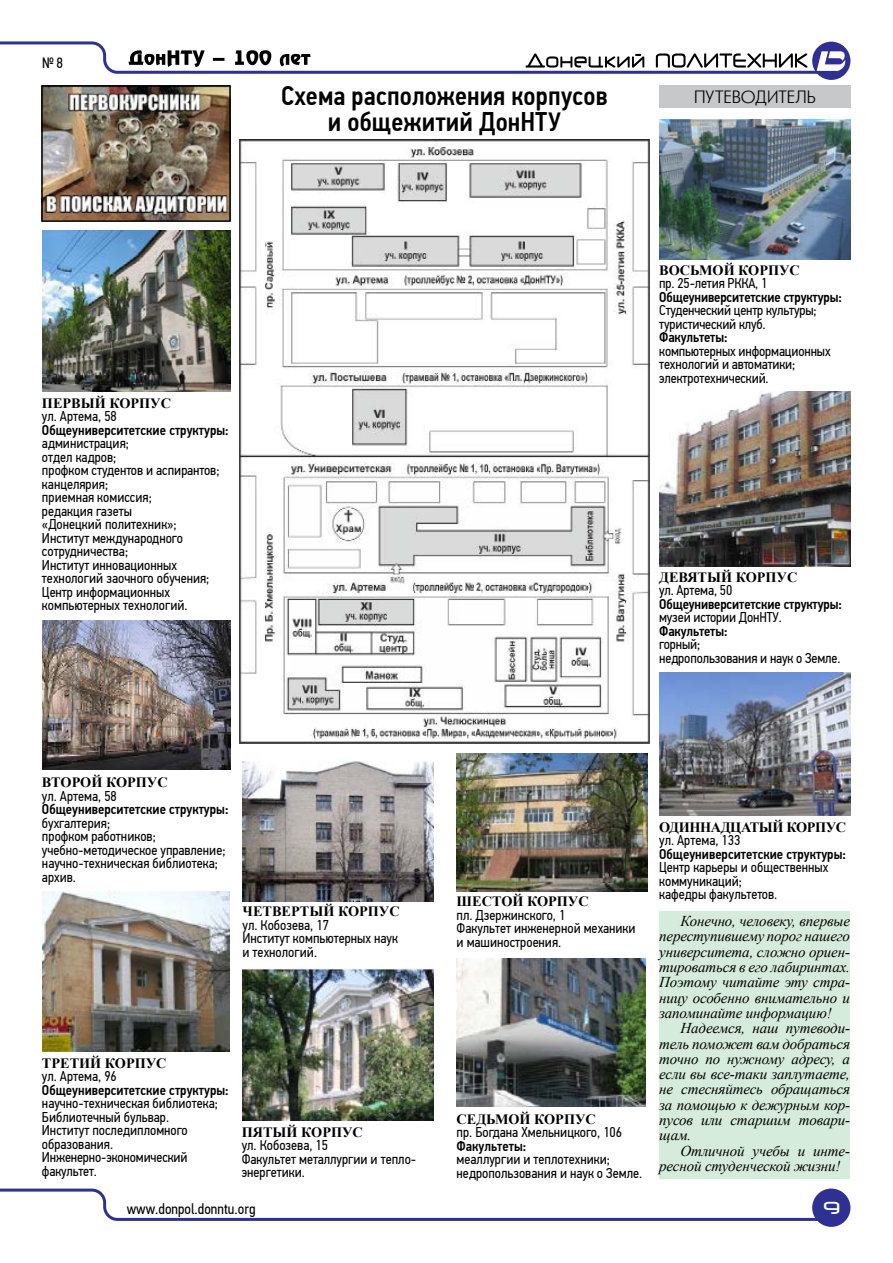
<style>
.page{position:relative;width:893px;height:1263px;background:#fff}
.page>*{position:absolute;margin:0;border:0;box-sizing:border-box;transform-origin:0 0}
.t1{font:500 27px/25.5px "PF Din Text Cond Pro";letter-spacing:.005em;color:#000;text-align:center}
.t2{font:300 19.5px "Futura";letter-spacing:.015em;color:#000}
.t3{font:500 19.5px "Neuropol";color:#fff}
.t4{font:italic 15px/15.3px "Times New Roman";letter-spacing:-.01em;color:#000;text-align:justify}
.t5{font:15px "PF Din Text Cond Pro";color:#000}
.t6{font:14.25px/13.5px "PF Din Text Cond Pro";color:#000}
.t7{font:500 14.25px "PF Din Text Cond Pro";color:#000}
.t8{font:700 14.25px "Times New Roman";color:#000}
.t9{font:700 14.25px "Times New Roman";letter-spacing:-.025em;color:#000}
</style>
<div class="page">
<div style="left:812px;top:42px;width:38px;height:38px;background:#2e3092;border-radius:50%"></div>
<div style="left:812px;top:1188px;width:38px;height:39px;background:#2e3092;border-radius:50%"></div>
<svg style="left:0;top:1188px;width:842px;height:33px"></svg>
<svg style="left:0;top:41px;width:845px;height:33px"></svg>
<div style="left:659px;top:911px;width:191px;height:268px;background:#d5ebdb"></div>
<img style="left:240px;top:139px;width:409px;height:605px">
<img style="left:42px;top:621px;width:189px;height:149px">
<img style="left:42px;top:891px;width:187px;height:161px">
<img style="left:242px;top:761px;width:192px;height:140px">
<img style="left:242px;top:968px;width:192px;height:152px">
<img style="left:457px;top:754px;width:191px;height:137px">
<img style="left:457px;top:958px;width:188px;height:148px">
<img style="left:659px;top:119px;width:191px;height:140px">
<img style="left:659px;top:391px;width:191px;height:175px">
<img style="left:659px;top:673px;width:191px;height:143px">
<img style="left:42px;top:231px;width:189px;height:161px">
<img style="left:44px;top:88px;width:184px;height:131px">
<div style="left:41px;top:85px;width:190px;height:137px;border:2px solid #000"></div>
<div style="left:302px;top:400px;width:38px;height:41px;background:#fff"></div>
<div style="left:660px;top:85px;width:191px;height:23px;background:#c7c8ca"></div>
<p class="t5" style="left:42px;top:54px;width:22px">№ 8</p>
<h1 class="t1" style="left:281px;top:84px;width:328px">Схема расположения корпусов и общежитий ДонНТУ</h1>
<h2 class="t2" style="left:694px;top:86px;width:123px">ПУТЕВОДИТЕЛЬ</h2>
<p class="t8" style="left:42px;top:393px;width:131px">ПЕРВЫЙ КОРПУС</p>
<p class="t6" style="left:42px;top:410px;width:76px">ул. Артема, 58</p>
<p class="t7" style="left:42px;top:421px;width:188px">Общеуниверситетские структуры:</p>
<p class="t6" style="left:42px;top:437px;width:179px">администрация;<br>отдел кадров;<br>профком студентов и аспирантов; канцелярия;<br>приемная комиссия;<br>редакция газеты<br>«Донецкий политехник»;<br>Институт международного сотрудничества;<br>Институт инновационных технологий заочного обучения;<br>Центр информационных компьютерных технологий.</p>
<p class="t8" style="left:659px;top:260px;width:142px">ВОСЬМОЙ КОРПУС</p>
<p class="t6" style="left:659px;top:277px;width:110px">пр. 25-летия РККА, 1</p>
<p class="t7" style="left:659px;top:288px;width:184px">Общеуниверситетские структуры:</p>
<p class="t6" style="left:659px;top:304px;width:159px">Студенческий центр культуры; туристический клуб.</p>
<p class="t7" style="left:659px;top:329px;width:70px">Факультеты:</p>
<p class="t6" style="left:659px;top:344px;width:173px">компьютерных информационных технологий и автоматики; электротехнический.</p>
<p class="t8" style="left:659px;top:567px;width:140px">ДЕВЯТЫЙ КОРПУС</p>
<p class="t6" style="left:659px;top:584px;width:75px">ул. Артема, 50</p>
<p class="t7" style="left:659px;top:595px;width:184px">Общеуниверситетские структуры:</p>
<p class="t6" style="left:659px;top:611px;width:124px">музей истории ДонНТУ.</p>
<p class="t7" style="left:659px;top:622px;width:70px">Факультеты:</p>
<p class="t6" style="left:659px;top:638px;width:183px">горный;<br>недропользования и наук о Земле.</p>
<p class="t8" style="left:42px;top:772px;width:127px">ВТОРОЙ КОРПУС</p>
<p class="t6" style="left:42px;top:789px;width:76px">ул. Артема, 58</p>
<p class="t7" style="left:42px;top:801px;width:188px">Общеуниверситетские структуры:</p>
<p class="t6" style="left:42px;top:816px;width:185px">бухгалтерия;<br>профком работников; учебно-методическое управление; научно-техническая библиотека; архив.</p>
<p class="t8" style="left:243px;top:901px;width:159px">ЧЕТВЕРТЫЙ КОРПУС</p>
<p class="t6" style="left:243px;top:918px;width:157px">ул. Кобозева, 17<br>Институт компьютерных наук и технологий.</p>
<p class="t8" style="left:42px;top:1052px;width:126px">ТРЕТИЙ КОРПУС</p>
<p class="t6" style="left:42px;top:1069px;width:76px">ул. Артема, 96</p>
<p class="t7" style="left:42px;top:1081px;width:188px">Общеуниверситетские структуры:</p>
<p class="t6" style="left:42px;top:1096px;width:177px">научно-техническая библиотека;<br>Библиотечный бульвар.<br>Институт последипломного образования.<br>Инженерно-экономический факультет.</p>
<p class="t8" style="left:242px;top:1122px;width:123px">ПЯТЫЙ КОРПУС</p>
<p class="t6" style="left:242px;top:1138px;width:176px">ул. Кобозева, 15<br>Факультет металлургии и тепло&shy;энергетики.</p>
<p class="t8" style="left:457px;top:891px;width:134px">ШЕСТОЙ КОРПУС</p>
<p class="t6" style="left:457px;top:908px;width:180px">пл. Дзержинского, 1<br>Факультет инженерной механики и машиностроения.</p>
<p class="t8" style="left:457px;top:1108px;width:141px">СЕДЬМОЙ КОРПУС</p>
<p class="t6" style="left:457px;top:1125px;width:167px">пр. Богдана Хмельницкого, 106</p>
<p class="t7" style="left:457px;top:1137px;width:71px">Факультеты:</p>
<p class="t6" style="left:457px;top:1152px;width:187px">меаллургии и теплотехники; недропользования и наук о Земле.</p>
<p class="t9" style="left:659px;top:817px;width:188px">ОДИННАДЦАТЫЙ КОРПУС</p>
<p class="t6" style="left:659px;top:834px;width:83px">ул. Артема, 133</p>
<p class="t7" style="left:659px;top:845px;width:188px">Общеуниверситетские структуры:</p>
<p class="t6" style="left:659px;top:861px;width:171px">Центр карьеры и общественных коммуникаций;<br>кафедры факультетов.</p>
<p class="t4" style="left:659px;top:913px;width:192px;text-indent:21px">Конечно, человеку, впервые переступившему порог нашего университета, сложно ориен&shy;тироваться в его лабиринтах.<br>Поэтому читайте эту стра&shy;ницу особенно внимательно и запоминайте информацию!</p>
<p class="t4" style="left:659px;top:1020px;width:192px;text-indent:21px">Надеемся, наш путеводи&shy;тель поможет вам добраться точно по нужному адресу, а если вы все-таки заплутаете, не стесняйтесь обращаться за помощью к дежурным кор&shy;пусов или старшим товари&shy;щам.</p>
<p class="t4" style="left:659px;top:1142px;width:192px;text-indent:21px">Отличной учебы и инте&shy;ресной студенческой жизни!</p>
<p class="t5" style="left:127px;top:1200px;width:130px">www.donpol.donntu.org</p>
<h2 class="t3" style="left:823px;top:1199px;width:19px">9</h2>
</div>
